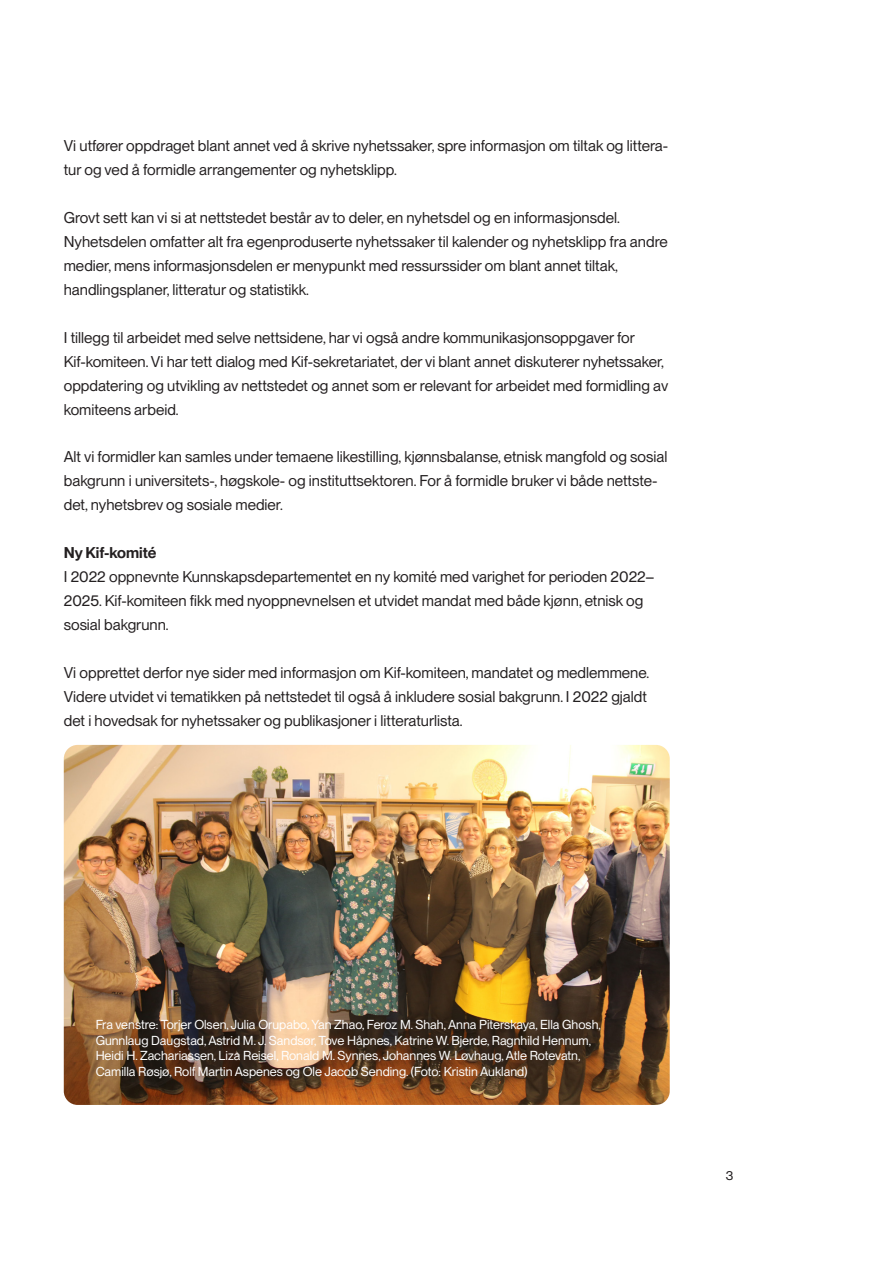
<style>
.page{position:relative;width:893px;height:1263px;background:#fff}
.page>*{position:absolute;margin:0;border:0;box-sizing:border-box;transform-origin:0 0}
.Brødtekst__10_2_12pt{font:15.3px/23.9px "PP Neue Montreal";color:#231f20}
.Brødtekst__10_2_12pt-2{font:600 15.3px "PP Neue Montreal";color:#231f20}
.Datatekst__8_5_10pt{font:12.75px/15.9px "PP Neue Montreal";color:#fff}
.t1{font:12.75px "PP Neue Montreal";color:#231f20}
</style>
<div class="page">
<img style="left:64px;top:745px;width:606px;height:360px">
<p class="Brødtekst__10_2_12pt" style="left:64px;top:134px;width:606px">Vi utfører oppdraget blant annet ved å skrive nyhetssaker, spre informasjon om tiltak og littera&shy;tur og ved å formidle arrangementer og nyhetsklipp.</p>
<p class="Brødtekst__10_2_12pt" style="left:64px;top:206px;width:557px">Grovt sett kan vi si at nettstedet består av to deler, en nyhetsdel og en informasjonsdel.</p>
<p class="Brødtekst__10_2_12pt" style="left:64px;top:230px;width:605px">Nyhetsdelen omfatter alt fra egenproduserte nyhetssaker til kalender og nyhetsklipp fra andre medier, mens informasjonsdelen er menypunkt med ressurssider om blant annet tiltak,</p>
<p class="Brødtekst__10_2_12pt" style="left:64px;top:278px;width:247px">handlingsplaner, litteratur og statistikk.</p>
<p class="Brødtekst__10_2_12pt" style="left:64px;top:325px;width:606px">I tillegg til arbeidet med selve nettsidene, har vi også andre kommunikasjonsoppgaver for Kif-komiteen. Vi har tett dialog med Kif-sekretariatet, der vi blant annet diskuterer nyhetssaker, oppdatering og utvikling av nettstedet og annet som er relevant for arbeidet med formidling av komiteens arbeid.</p>
<p class="Brødtekst__10_2_12pt" style="left:64px;top:445px;width:605px">Alt vi formidler kan samles under temaene likestilling, kjønnsbalanse, etnisk mangfold og sosial bakgrunn i universitets-, høgskole- og instituttsektoren. For å formidle bruker vi både nettste&shy;det, nyhetsbrev og sosiale medier.</p>
<p class="Brødtekst__10_2_12pt-2" style="left:64px;top:543px;width:94px">Ny Kif-komité</p>
<p class="Brødtekst__10_2_12pt" style="left:64px;top:565px;width:592px">I 2022 oppnevnte Kunnskapsdepartementet en ny komité med varighet for perioden 2022–<br>2025. Kif-komiteen fikk med nyoppnevnelsen et utvidet mandat med både kjønn, etnisk og sosial bakgrunn.</p>
<p class="Brødtekst__10_2_12pt" style="left:64px;top:660px;width:587px">Vi opprettet derfor nye sider med informasjon om Kif-komiteen, mandatet og medlemmene.<br>Videre utvidet vi tematikken på nettstedet til også å inkludere sosial bakgrunn. I 2022 gjaldt det i hovedsak for nyhetssaker og publikasjoner i litteraturlista.</p>
<p class="Datatekst__8_5_10pt" style="left:96px;top:1016px;width:507px">Fra venstre: Torjer Olsen, Julia Orupabo, Yan Zhao, Feroz M. Shah, Anna Piterskaya, Ella Ghosh, Gunnlaug Daugstad, Astrid M. J. Sandsør, Tove Håpnes, Katrine W. Bjerde, Ragnhild Hennum, Heidi H. Zachariassen, Liza Reisel, Ronald M. Synnes, Johannes W. Løvhaug, Atle Rotevatn, Camilla Røsjø, Rolf Martin Aspenes og Ole Jacob Sending. (Foto: Kristin Aukland)</p>
<p class="t1" style="left:726px;top:1168px;width:9px">3</p>
</div>
